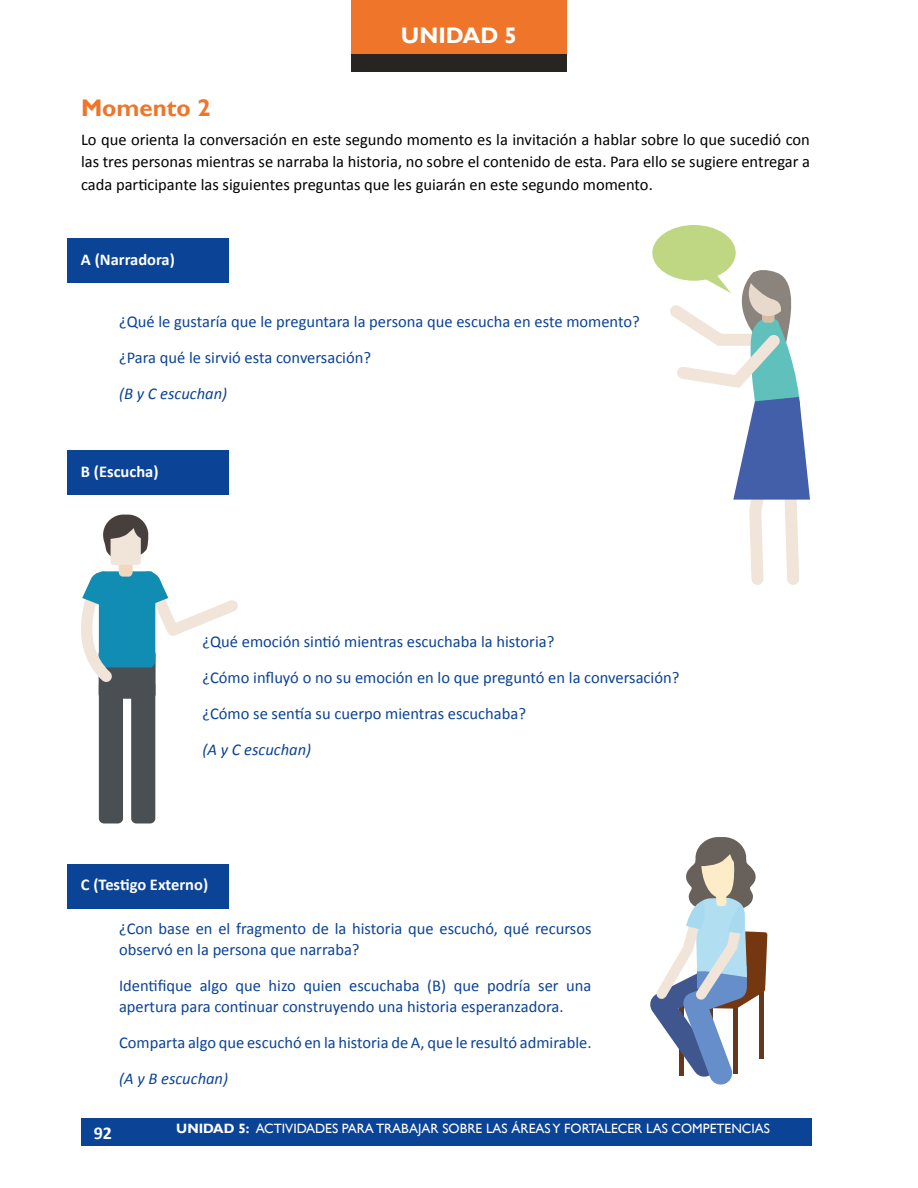
<style>
.page{position:relative;width:918px;height:1188px;background:#fff}
.page>*{position:absolute;margin:0;border:0;box-sizing:border-box;transform-origin:0 0}
.t1{font:700 24px "Gill Sans";color:#ee752a}
.t2{font:700 22.5px "Gill Sans";color:#fff}
.t3{font:700 18px "Calibri";color:#fff}
.t4{font:16.5px/36px "Calibri";color:#0b4396}
.t5{font:16.5px/22.5px "Calibri";color:#000;text-align:justify}
.t6{font:italic 16.5px "Calibri";color:#0b4396}
.t7{font:700 16.5px "Calibri";color:#fff}
.t8{font:13.5px "Gill Sans";color:#fff}
.s1{font-weight:700}
</style>
<div class="page">
<div style="left:81px;top:1118px;width:731px;height:27px;background:#0b4396"></div>
<div style="left:351px;top:54px;width:216px;height:17px;background:#282421"></div>
<div style="left:351px;top:0;width:216px;height:54px;background:#ee752a"></div>
<div style="left:68px;top:864px;width:162px;height:44px;background:#0b4396"></div>
<div style="left:68px;top:450px;width:162px;height:45px;background:#0b4396"></div>
<div style="left:68px;top:238px;width:162px;height:45px;background:#0b4396"></div>
<svg style="left:650px;top:837px;width:117px;height:248px"></svg>
<div style="left:99px;top:650px;width:57px;height:49px;background:#4a4f53;border-radius:5px"></div>
<div style="left:99px;top:681px;width:24px;height:143px;background:#4a4f53;border-radius:5px"></div>
<div style="left:131px;top:681px;width:24px;height:143px;background:#4a4f53;border-radius:5px"></div>
<div style="left:119px;top:555px;width:14px;height:22px;background:#f1d7be;border-radius:4px"></div>
<div style="left:111px;top:527px;width:30px;height:38px;background:#f1e4d8;border-radius:3px"></div>
<svg style="left:81px;top:569px;width:157px;height:123px"></svg>
<svg style="left:103px;top:514px;width:45px;height:46px"></svg>
<div style="left:652px;top:225px;width:84px;height:56px;background:#bfd783;border-radius:50%"></div>
<svg style="left:659px;top:265px;width:151px;height:320px"></svg>
<h2 class="t2" style="left:401px;top:21px;width:118px">UNIDAD 5</h2>
<h1 class="t1" style="left:81px;top:93px;width:131px">Momento 2</h1>
<p class="t5" style="left:81px;top:128px;width:731px">Lo que orienta la conversación en este segundo momento es la invitación a hablar sobre lo que sucedió con las tres personas mientras se narraba la historia, no sobre el contenido de esta. Para ello se sugiere entregar a cada participante las siguientes preguntas que les guiarán en este segundo momento.</p>
<p class="t7" style="left:81px;top:249px;width:95px">A (Narradora)</p>
<p class="t4" style="left:119px;top:304px;width:522px">¿Qué le gustaría que le preguntara la persona que escucha en este momento? ¿Para qué le sirvió esta conversación?</p>
<p class="t6" style="left:119px;top:382px;width:110px">(B y C escuchan)</p>
<p class="t7" style="left:81px;top:461px;width:79px">B (Escucha)</p>
<p class="t4" style="left:202px;top:623px;width:478px">¿Qué emoción sintió mientras escuchaba la historia?<br>¿Cómo influyó o no su emoción en lo que preguntó en la conversación? ¿Cómo se sentía su cuerpo mientras escuchaba?</p>
<p class="t6" style="left:202px;top:738px;width:110px">(A y C escuchan)</p>
<p class="t7" style="left:81px;top:874px;width:129px">C (Testigo Externo)</p>
<p class="t4" style="left:119px;top:918px;width:474px;line-height:21px">¿Con base en el fragmento de la historia que escuchó, qué recursos observó en la persona que narraba?</p>
<p class="t4" style="left:119px;top:975px;width:474px;line-height:21px">Identifique algo que hizo quien escuchaba (B) que podría ser una apertura para continuar construyendo una historia esperanzadora.</p>
<p class="t4" style="left:119px;top:1025px;width:474px">Comparta algo que escuchó en la historia de A, que le resultó admirable.</p>
<p class="t6" style="left:119px;top:1067px;width:111px">(A y B escuchan)</p>
<p class="t3" style="left:94px;top:1121px;width:20px">92</p>
<p class="t8" style="left:176px;top:1120px;width:595px"><span class="s1">UNIDAD 5:</span> ACTIVIDADES PARA TRABAJAR SOBRE LAS ÁREAS Y FORTALECER LAS COMPETENCIAS</p>
</div>
